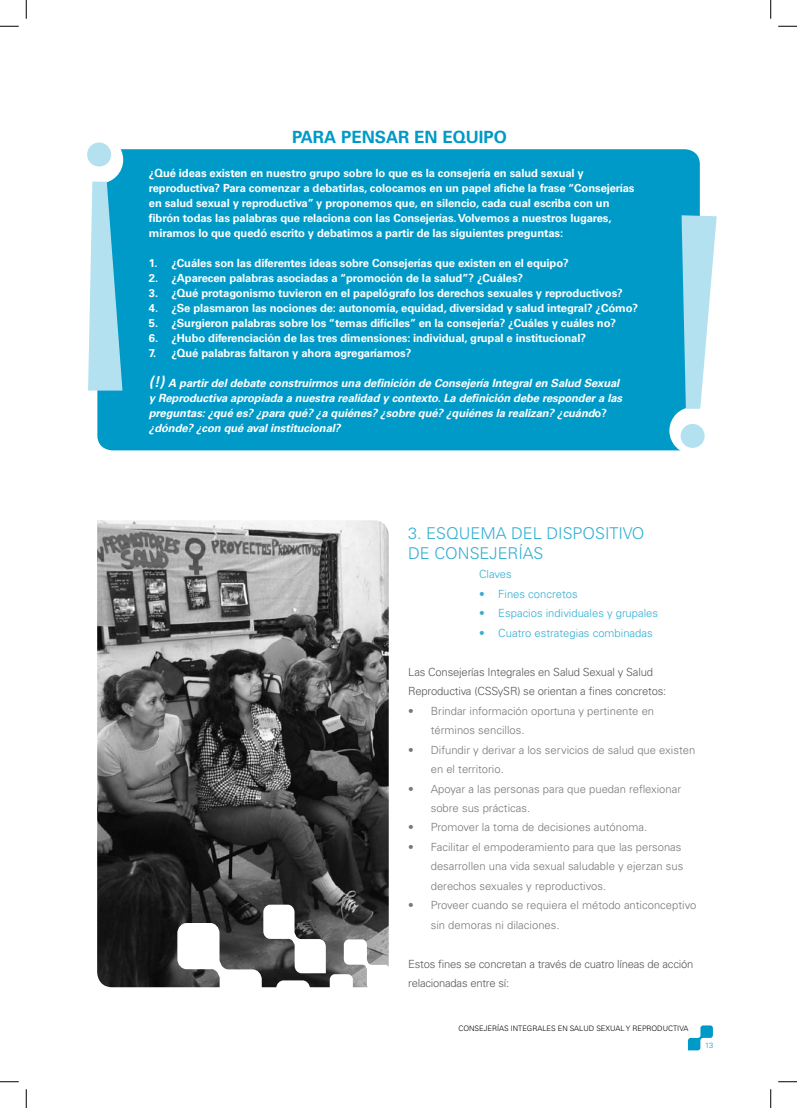
<style>
.page{position:relative;width:797px;height:1108px;background:#fff}
.page>*{position:absolute;margin:0;border:0;box-sizing:border-box;transform-origin:0 0}
.t1{font:700 16.88px "Univers LT Std";color:#009ac8}
.t2{font:300 16.25px "Univers LT Std";color:#33aed3}
.t3{font:700 11.25px/15px "Univers LT Std";letter-spacing:-.01em;color:#fff}
.t4{font:300 11.25px/19.5px "Univers LT Std";color:#77787b}
.t5{font:italic 700 11.25px/15px "Univers LT Std";letter-spacing:-.01em;color:#fff}
.t6{font:300 11.25px/19.5px "Univers LT Std";letter-spacing:-.015em;color:#58595b}
.t7{font:300 11.25px "Univers LT Std";color:#33aed3}
.t8{font:300 7.5px "Univers LT Std";color:#000}
.t9{font:300 7.5px "Univers LT Std";color:#009ac8}
.s1{font-size:15px}
.s2{font-style:normal}
</style>
<div class="page">
<svg style="left:688px;top:1025px;width:25px;height:25px"></svg>
<img style="left:97px;top:520px;width:292px;height:467px">
<div style="left:97px;top:149px;width:602px;height:301px;background:#009ac8;border-radius:15px"></div>
<div style="left:76px;top:136px;width:47px;height:47px;background:#fff;border-radius:50%"></div>
<svg style="left:88px;top:182px;width:34px;height:208px"></svg>
<div style="left:87px;top:142px;width:24px;height:24px;background:#b3e1ef;border-radius:50%"></div>
<div style="left:669px;top:407px;width:47px;height:47px;background:#fff;border-radius:50%"></div>
<svg style="left:681px;top:215px;width:35px;height:194px"></svg>
<div style="left:680px;top:424px;width:24px;height:24px;background:#b3e1ef;border-radius:50%"></div>
<svg style="left:161px;top:904px;width:228px;height:84px"></svg>
<svg style="left:0;top:25px;width:19px;height:2px"></svg>
<svg style="left:778px;top:25px;width:19px;height:2px"></svg>
<svg style="left:0;top:1081px;width:19px;height:1px"></svg>
<svg style="left:778px;top:1081px;width:19px;height:1px"></svg>
<svg style="left:25px;top:0;width:2px;height:19px"></svg>
<svg style="left:25px;top:1089px;width:2px;height:19px"></svg>
<svg style="left:770px;top:0;width:1px;height:19px"></svg>
<svg style="left:770px;top:1089px;width:1px;height:19px"></svg>
<h1 class="t1" style="left:292px;top:127px;width:22px">Para</h1>
<h1 class="t1" style="left:341px;top:127px;width:13px">pensar</h1>
<h1 class="t1" style="left:414px;top:127px;width:40px">en equipo</h1>
<p class="t3" style="left:149px;top:166px;width:487px">¿Qué ideas existen en nuestro grupo sobre lo que es la consejería en salud sexual y reproductiva? Para comenzar a debatirlas, colocamos en un papel afiche la frase “Consejerías en salud sexual y reproductiva” y proponemos que, en silencio, cada cual escriba con un fibrón todas las palabras que relaciona con las Consejerías. Volvemos a nuestros lugares, miramos lo que quedó escrito y debatimos a partir de las siguientes preguntas:</p>
<p class="t3" style="left:149px;top:256px;width:421px">1. ¿Cuáles son las diferentes ideas sobre Consejerías que existen en el equipo?</p>
<p class="t3" style="left:149px;top:271px;width:376px">2. ¿Aparecen palabras asociadas a “promoción de la salud”? ¿Cuáles?</p>
<p class="t3" style="left:149px;top:286px;width:475px">3. ¿Qué protagonismo tuvieron en el papelógrafo los derechos sexuales y reproductivos?</p>
<p class="t3" style="left:149px;top:301px;width:491px">4. ¿Se plasmaron las nociones de: autonomía, equidad, diversidad y salud integral? ¿Cómo?</p>
<p class="t3" style="left:149px;top:316px;width:469px">5. ¿Surgieron palabras sobre los “temas difíciles” en la consejería? ¿Cuáles y cuáles no?</p>
<p class="t3" style="left:149px;top:331px;width:438px">6. ¿Hubo diferenciación de las tres dimensiones: individual, grupal e institucional?</p>
<p class="t3" style="left:149px;top:346px;width:264px">7. ¿Qué palabras faltaron y ahora agregaríamos?</p>
<p class="t5" style="left:149px;top:376px;width:475px"><span class="s1">(!)</span> A partir del debate construirmos una definición de Consejería Integral en Salud Sexual y Reproductiva apropiada a nuestra realidad y contexto. La definición debe responder a las preguntas: ¿qué es? ¿para qué? ¿a quiénes? ¿sobre qué? ¿quiénes la realizan? ¿cuánd<span class="s2">o? </span>¿dónde? ¿con qué aval institucional?</p>
<h2 class="t2" style="left:408px;top:523px;width:64px">3. Esquema</h2>
<h2 class="t2" style="left:511px;top:523px;width:11px">del</h2>
<h2 class="t2" style="left:546px;top:523px;width:10px">dispositivo</h2>
<h2 class="t2" style="left:408px;top:543px;width:37px">de consejerías</h2>
<p class="t7" style="left:479px;top:567px;width:34px">Claves</p>
<p class="t7" style="left:479px;top:587px;width:100px">• Fines concretos</p>
<p class="t7" style="left:479px;top:606px;width:180px">• Espacios individuales y grupales</p>
<p class="t7" style="left:479px;top:626px;width:175px">• Cuatro estrategias combinadas</p>
<p class="t6" style="left:408px;top:662px;width:260px">Las Consejerías Integrales en Salud Sexual y Salud<br>Reproductiva (CSSySR) se orientan a fines concretos:</p>
<p class="t4" style="left:431px;top:701px;width:225px;text-indent:-22px">• B rindar información oportuna y pertinente en términos sencillos.</p>
<p class="t4" style="left:431px;top:740px;width:266px;text-indent:-22px">• Difundir y derivar a los servicios de salud que existen en el territorio.</p>
<p class="t4" style="left:431px;top:779px;width:252px;text-indent:-22px">• Apoyar a las personas para que puedan reflexionar sobre sus prácticas.</p>
<p class="t4" style="left:408px;top:818px;width:240px">• Promover la toma de decisiones autónoma.</p>
<p class="t4" style="left:431px;top:837px;width:254px;text-indent:-22px">• Facilitar el empoderamiento para que las personas desarrollen una vida sexual saludable y ejerzan sus derechos sexuales y reproductivos.</p>
<p class="t4" style="left:431px;top:895px;width:267px;text-indent:-22px">• Proveer cuando se requiera el método anticonceptivo sin demoras ni dilaciones.</p>
<p class="t6" style="left:408px;top:954px;width:286px">Estos fines se concretan a través de cuatro líneas de acción relacionadas entre sí:</p>
<p class="t8" style="left:458px;top:1024px;width:232px">CONSEJERÍAS INTEGRALES EN SALUD SEXUAL Y REPRODUCTIVA</p>
<p class="t9" style="left:705px;top:1040px;width:9px">13</p>
</div>
